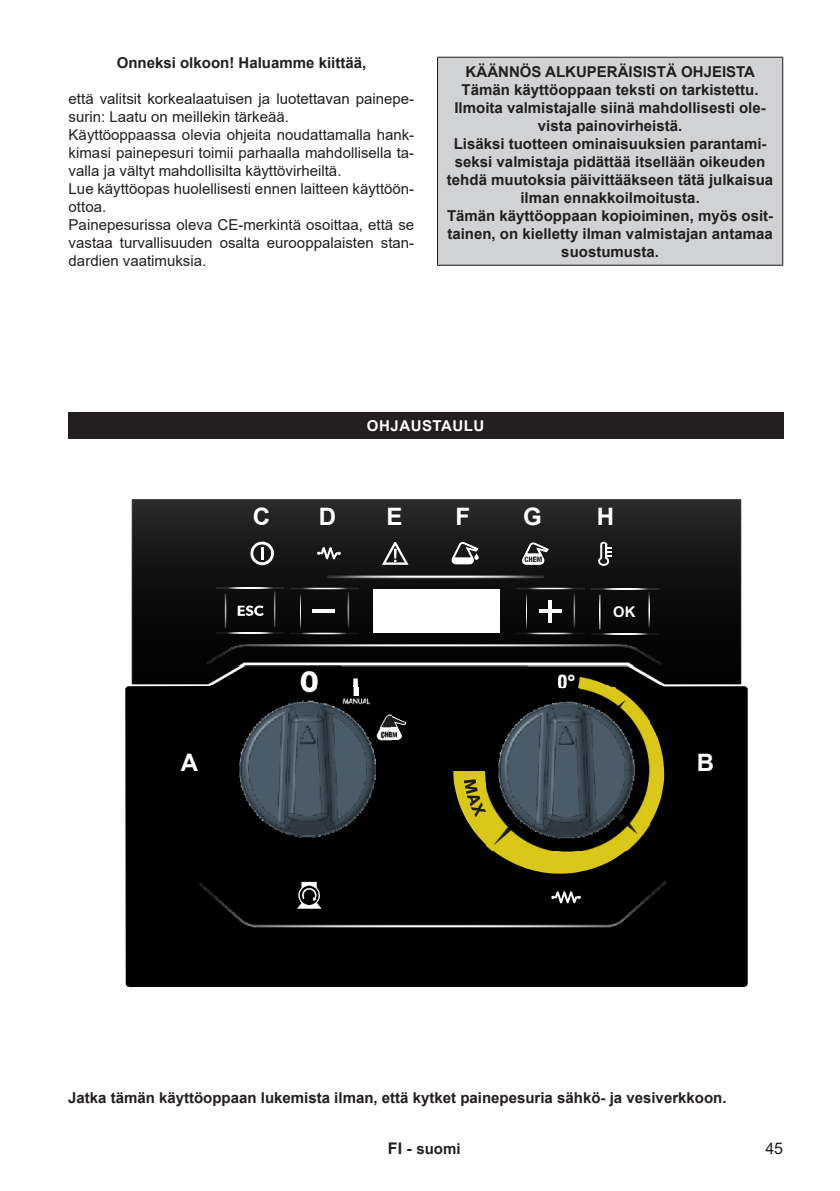
<style>
.page{position:relative;width:840px;height:1191px;background:#fff}
.page>*{position:absolute;margin:0;border:0;box-sizing:border-box;transform-origin:0 0}
.t1{font:700 24px "Arial";color:#fff}
.t2{font:16px "Arial";color:#231f20}
.testo_normale{font:700 15px/18px "Arial";color:#231f20;text-align:center}
.testo_normale-2{font:15px/18px "Arial";color:#231f20}
.capitolo_dentro_tabella{font:700 15px "Arial";letter-spacing:.035em;color:#fff}
.t3{font:700 14.8px "Arial";color:#fff}
.s1{font-size:16px}
</style>
<div class="page">
<div style="left:437px;top:57px;width:345px;height:208px;background:#d1d2d4"></div>
<hr style="left:437px;top:57px;width:345px;height:1px;background:#231f20">
<hr style="left:437px;top:58px;width:1px;height:207px;background:#231f20">
<hr style="left:781px;top:58px;width:1px;height:207px;background:#231f20">
<hr style="left:437px;top:265px;width:345px;height:1px;background:#231f20">
<div style="left:68px;top:412px;width:714px;height:26px;background:#231f20"></div>
<div style="left:125px;top:665px;width:622px;height:322px;background:#000"></div>
<img style="left:198px;top:880px;width:468px;height:47px">
<svg style="left:297px;top:882px;width:24px;height:26px"></svg>
<svg style="left:453px;top:684px;width:210px;height:189px;background:#534d09"></svg>
<svg style="left:551px;top:891px;width:29px;height:12px"></svg>
<img style="left:131px;top:499px;width:610px;height:185px">
<svg style="left:382px;top:542px;width:26px;height:23px"></svg>
<svg style="left:317px;top:547px;width:23px;height:12px"></svg>
<svg style="left:451px;top:542px;width:27px;height:22px"></svg>
<svg style="left:597px;top:541px;width:14px;height:25px"></svg>
<svg style="left:250px;top:541px;width:24px;height:24px"></svg>
<svg style="left:237px;top:605px;width:26px;height:11px"></svg>
<svg style="left:547px;top:600px;width:4px;height:22px"></svg>
<hr style="left:539px;top:609px;width:22px;height:4px;background:#fff">
<img style="left:273px;top:591px;width:2px;height:36px">
<img style="left:224px;top:593px;width:2px;height:35px">
<img style="left:215px;top:631px;width:68px;height:3px">
<img style="left:215px;top:586px;width:68px;height:3px">
<img style="left:347px;top:592px;width:2px;height:36px">
<img style="left:298px;top:593px;width:3px;height:36px">
<img style="left:289px;top:632px;width:69px;height:2px">
<img style="left:290px;top:587px;width:68px;height:2px">
<img style="left:573px;top:592px;width:2px;height:36px">
<img style="left:524px;top:593px;width:2px;height:36px">
<img style="left:515px;top:632px;width:68px;height:3px">
<img style="left:516px;top:587px;width:68px;height:3px">
<img style="left:647px;top:593px;width:3px;height:35px">
<img style="left:598px;top:594px;width:3px;height:36px">
<img style="left:590px;top:633px;width:68px;height:2px">
<img style="left:590px;top:588px;width:68px;height:2px">
<img style="left:326px;top:575px;width:217px;height:4px">
<img style="left:206px;top:645px;width:455px;height:20px">
<hr style="left:311px;top:609px;width:23px;height:4px;background:#fff">
<div style="left:373px;top:589px;width:126px;height:44px;background:#fff"></div>
<svg style="left:521px;top:542px;width:27px;height:23px"></svg>
<div style="left:227px;top:687px;width:163px;height:162px;background:#000"></div>
<svg style="left:244px;top:670px;width:162px;height:165px;background:#2b3238"></svg>
<svg style="left:463px;top:671px;width:185px;height:180px;background:#332f0b"></svg>
<img style="left:486px;top:689px;width:163px;height:161px">
<img style="left:544px;top:688px;width:34px;height:7px">
<p class="testo_normale" style="left:117px;top:54px;width:251px">Onneksi olkoon! Haluamme kiittää,</p>
<p class="testo_normale-2" style="left:69px;top:89px;width:347px">että valitsit korkealaatuisen ja luotettavan painepe&shy;surin: Laatu on meillekin tärkeää.</p>
<p class="testo_normale-2" style="left:69px;top:125px;width:347px;text-align:justify">Käyttöoppaassa olevia ohjeita noudattamalla hank&shy;kimasi painepesuri toimii parhaalla mahdollisella ta&shy;valla ja vältyt mahdollisilta käyttövirheiltä.</p>
<p class="testo_normale-2" style="left:69px;top:179px;width:347px">Lue käyttöopas huolellisesti ennen laitteen käyttöön&shy;ottoa.</p>
<p class="testo_normale-2" style="left:69px;top:215px;width:347px;text-align:justify">Painepesurissa oleva CE-merkintä osoittaa, että se vastaa turvallisuuden osalta eurooppalaisten stan&shy;dardien vaatimuksia.</p>
<p class="testo_normale" style="left:465px;top:63px;width:291px">KÄÄNNÖS ALKUPERÄISISTÄ OHJEISTA</p>
<p class="testo_normale" style="left:454px;top:81px;width:312px">Tämän käyttöoppaan teksti on tarkistettu.<br>Ilmoita valmistajalle siinä mahdollisesti ole&shy;vista painovirheistä.</p>
<p class="testo_normale" style="left:446px;top:135px;width:327px">Lisäksi tuotteen ominaisuuksien parantami&shy;seksi valmistaja pidättää itsellään oikeuden tehdä muutoksia päivittääkseen tätä julkaisua ilman ennakkoilmoitusta.</p>
<p class="testo_normale" style="left:447px;top:207px;width:327px">Tämän käyttöoppaan kopioiminen, myös osit&shy;tainen, on kielletty ilman valmistajan antamaa suostumusta.</p>
<p class="capitolo_dentro_tabella" style="left:366px;top:415px;width:119px">OHJAUSTAULU</p>
<p class="t1" style="left:253px;top:500px;width:19px">C</p>
<p class="t1" style="left:318px;top:500px;width:19px">D</p>
<p class="t1" style="left:386px;top:500px;width:18px">E</p>
<p class="t1" style="left:455px;top:500px;width:16px">F</p>
<p class="t1" style="left:523px;top:500px;width:20px">G</p>
<p class="t1" style="left:596px;top:500px;width:19px">H</p>
<p class="t3" style="left:613px;top:601px;width:24px">OK</p>
<p class="t1" style="left:181px;top:746px;width:19px">A</p>
<p class="t1" style="left:696px;top:746px;width:19px">B</p>
<p class="testo_normale" style="left:68px;top:1088px;width:659px">Jatka tämän käyttöoppaan lukemista ilman, että kytket painepesuria sähkö- ja vesiverkkoon.</p>
<p class="testo_normale" style="left:387px;top:1140px;width:74px"><span class="s1">FI -</span> suomi</p>
<p class="t2" style="left:765px;top:1137px;width:19px">45</p>
</div>
